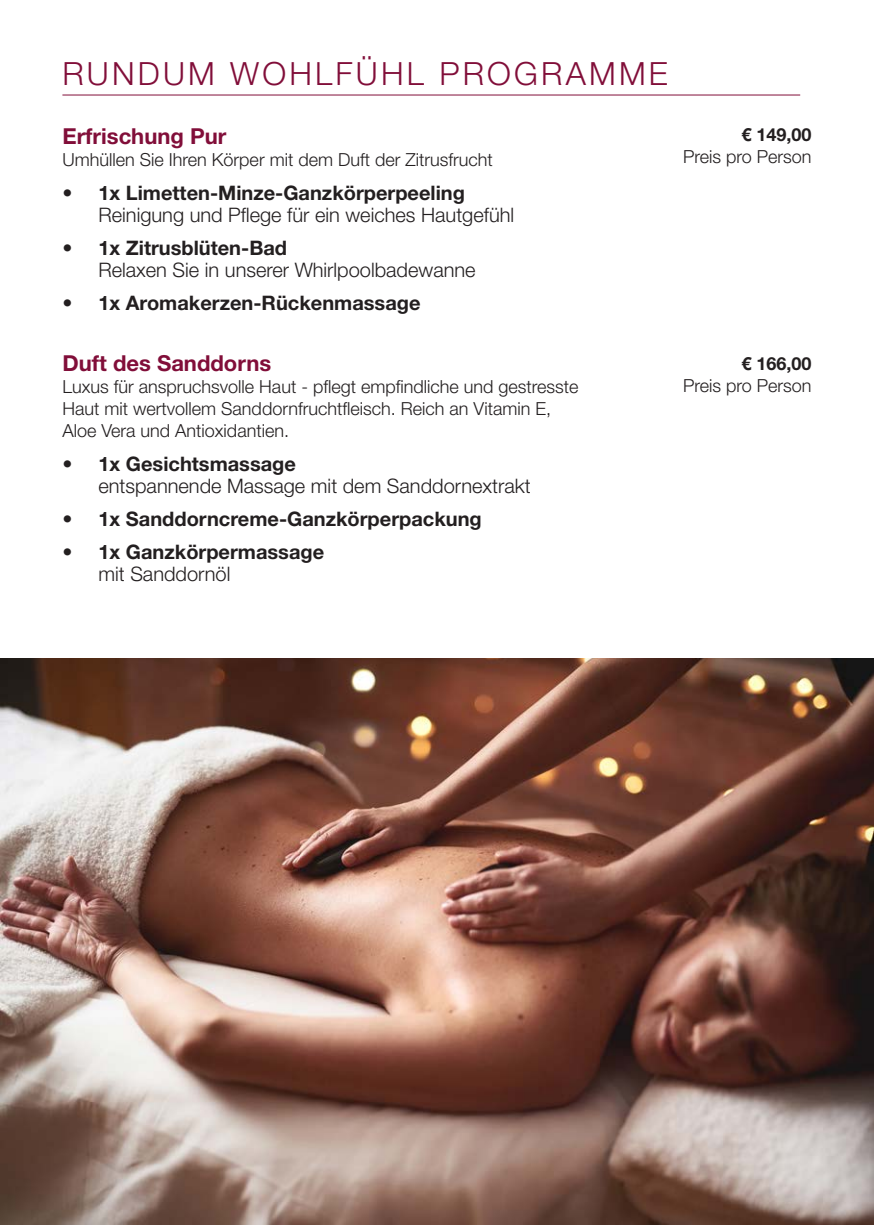
<style>
.page{position:relative;width:874px;height:1225px;background:#fff}
.page>*{position:absolute;margin:0;border:0;box-sizing:border-box;transform-origin:0 0}
.t1{font:300 32px "Helvetica Neue LT Pro";letter-spacing:.1em;color:#810e39}
.t2{font:700 22px "Helvetica Neue LT Pro";color:#810e39}
.t3{font:300 20px/22px "Helvetica Neue LT Pro";color:#231f20}
.t4{font:700 20px/22px "Helvetica Neue LT Pro";color:#231f20}
.t5{font:300 18px/22px "Helvetica Neue LT Pro";color:#231f20}
.t6{font:700 18px "Helvetica Neue LT Pro";color:#231f20}
.s1{font-weight:700}
.s2{font-weight:300}
</style>
<div class="page">
<hr style="left:62px;top:94px;width:737px;height:1px;background:#810e39">
<img style="left:0;top:658px;width:873px;height:566px">
<p class="t1" style="left:62px;top:54px;width:606px">RUNDUM WOHLFÜHL PROGRAMME</p>
<p class="t2" style="left:62px;top:123px;width:165px">Erfrischung Pur</p>
<p class="t5" style="left:62px;top:148px;width:432px">Umhüllen Sie Ihren Körper mit dem Duft der Zitrusfrucht</p>
<p class="t3" style="left:98px;top:181px;width:417px;text-indent:-36px"><span class="s1">• 1x Limetten-Minze-Ganzkörperpeeling<br></span>Reinigung und Pflege für ein weiches Hautgefühl</p>
<p class="t3" style="left:98px;top:236px;width:378px;text-indent:-36px"><span class="s1">• 1x Zitrusblüten-Bad<br></span>Relaxen Sie in unserer Whirlpoolbadewanne</p>
<p class="t4" style="left:62px;top:292px;width:359px">• 1x Aromakerzen-Rückenmassage</p>
<p class="t2" style="left:62px;top:350px;width:210px">Duft des Sanddorns</p>
<p class="t5" style="left:62px;top:375px;width:517px">Luxus für anspruchsvolle Haut - pflegt empfindliche und gestresste<br>Haut mit wertvollem Sanddornfruchtfleisch. Reich an Vitamin E,<br>Aloe Vera und Antioxidantien.</p>
<p class="t3" style="left:98px;top:452px;width:433px;text-indent:-36px"><span class="s1">• 1x Gesichtsmassage<br></span>entspannende Massage mit dem Sanddornextrakt</p>
<p class="t4" style="left:62px;top:507px;width:420px">• 1x Sanddorncreme-Ganzkörperpackung</p>
<p class="t4" style="left:98px;top:541px;width:227px;text-indent:-36px">• 1x Ganzkörpermassage <span class="s2">mit Sanddornöl</span></p>
<p class="t6" style="left:741px;top:124px;width:72px">€ 149,00</p>
<p class="t5" style="left:682px;top:145px;width:130px">Preis pro Person</p>
<p class="t6" style="left:741px;top:352px;width:72px">€ 166,00</p>
<p class="t5" style="left:682px;top:374px;width:130px">Preis pro Person</p>
</div>
